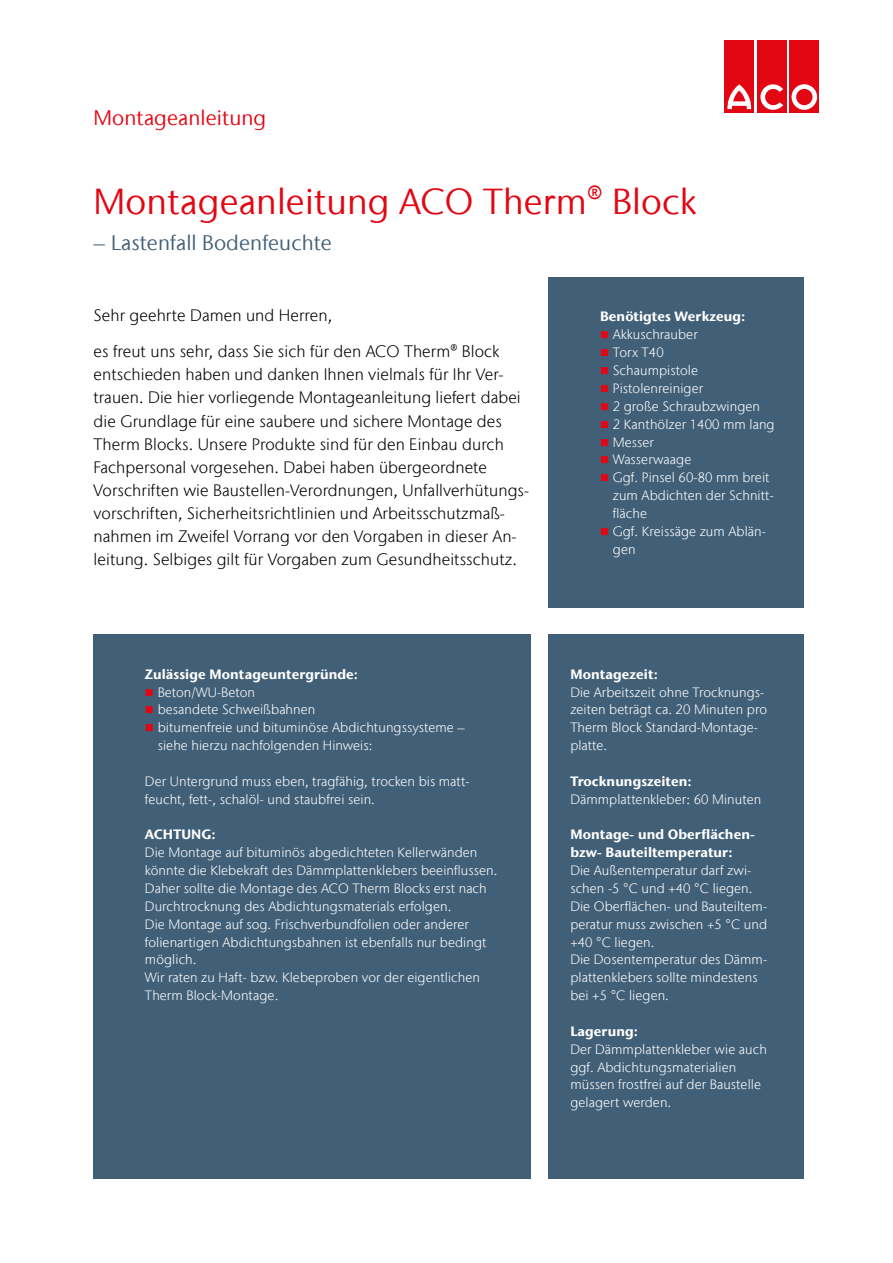
<style>
.page{position:relative;width:893px;height:1263px;background:#fff}
.page>*{position:absolute;margin:0;border:0;box-sizing:border-box;transform-origin:0 0}
.Heading{font:36px "Stone Sans IIITC Com";letter-spacing:.005em;color:#e30613}
.Intermediate_heading{font:21px "Stone Sans IIITC Com";letter-spacing:.005em;color:#415f77}
.Intermediate_heading-2{font:21px "Stone Sans IIITC Com";letter-spacing:.005em;color:#e30613}
.Introduction_text{font:300 16.5px/23.1px "Stone Sans IIITC Com";letter-spacing:.005em;color:#000}
.Body_copy{font:300 13.5px/17.9px "Stone Sans IIITC Com";letter-spacing:.005em;color:#fff}
.Subheadline{font:700 13.5px/17.9px "Stone Sans IIITC Com";letter-spacing:.005em;color:#fff}
.Body_copy-2{font:700 13.5px "Stone Sans IIITC Com";letter-spacing:.005em;color:#fff}
.s1{color:#e30613}
</style>
<div class="page">
<div style="left:724px;top:40px;width:30px;height:73px;background:#e30613"></div>
<div style="left:757px;top:40px;width:30px;height:73px;background:#e30613"></div>
<div style="left:789px;top:40px;width:30px;height:73px;background:#e30613"></div>
<svg style="left:727px;top:84px;width:24px;height:25px"></svg>
<svg style="left:760px;top:84px;width:23px;height:26px"></svg>
<svg style="left:791px;top:84px;width:26px;height:26px"></svg>
<div style="left:549px;top:277px;width:255px;height:330px;background:#415f77"></div>
<div style="left:94px;top:634px;width:437px;height:545px;background:#415f77"></div>
<div style="left:549px;top:634px;width:255px;height:545px;background:#415f77"></div>
<p class="Intermediate_heading-2" style="left:94px;top:105px;width:174px">Montageanleitung</p>
<p class="Heading" style="left:94px;top:179px;width:605px">Montageanleitung ACO Therm® Block</p>
<p class="Intermediate_heading" style="left:94px;top:230px;width:240px">– Lastenfall Bodenfeuchte</p>
<p class="Introduction_text" style="left:94px;top:304px;width:240px">Sehr geehrte Damen und Herren,</p>
<p class="Introduction_text" style="left:94px;top:340px;width:437px">es freut uns sehr, dass Sie sich für den ACO Therm® Block entschieden haben und danken Ihnen vielmals für Ihr Ver&shy;trauen. Die hier vorliegende Montageanleitung liefert dabei die Grundlage für eine saubere und sichere Montage des Therm Blocks. Unsere Produkte sind für den Einbau durch Fachpersonal vorgesehen. Dabei haben übergeordnete Vorschriften wie Baustellen-Verordnungen, Unfallverhütungs&shy;vorschriften, Sicherheitsrichtlinien und Arbeitsschutzmaß&shy;nahmen im Zweifel Vorrang vor den Vorgaben in dieser An&shy;leitung. Selbiges gilt für Vorgaben zum Gesundheitsschutz.</p>
<p class="Body_copy-2" style="left:145px;top:665px;width:215px">Zulässige Montageuntergründe:</p>
<p class="Body_copy" style="left:145px;top:683px;width:112px"><span class="s1">■</span> Beton/WU-Beton</p>
<p class="Body_copy" style="left:145px;top:701px;width:172px"><span class="s1">■</span> besandete Schweißbahnen</p>
<p class="Body_copy" style="left:158px;top:718px;width:309px;text-indent:-13px"><span class="s1">■</span> bitumenfreie und bituminöse Abdichtungssysteme – siehe hierzu nachfolgenden Hinweis:</p>
<p class="Body_copy" style="left:145px;top:772px;width:326px">Der Untergrund muss eben, tragfähig, trocken bis matt&shy;feucht, fett-, schalöl- und staubfrei sein.</p>
<p class="Subheadline" style="left:145px;top:825px;width:72px">ACHTUNG:</p>
<p class="Body_copy" style="left:145px;top:843px;width:354px">Die Montage auf bituminös abgedichteten Kellerwänden könnte die Klebekraft des Dämmplattenklebers beeinflussen.<br>Daher sollte die Montage des ACO Therm Blocks erst nach Durchtrocknung des Abdichtungsmaterials erfolgen.<br>Die Montage auf sog. Frischverbundfolien oder anderer folienartigen Abdichtungsbahnen ist ebenfalls nur bedingt möglich.<br>Wir raten zu Haft- bzw. Klebeproben vor der eigentlichen Therm Block-Montage.</p>
<p class="Body_copy-2" style="left:600px;top:308px;width:147px">Benötigtes Werkzeug:</p>
<p class="Body_copy" style="left:600px;top:326px;width:99px"><span class="s1">■</span> Akkuschrauber</p>
<p class="Body_copy" style="left:600px;top:343px;width:65px"><span class="s1">■</span> Torx T40</p>
<p class="Body_copy" style="left:600px;top:361px;width:99px"><span class="s1">■</span> Schaumpistole</p>
<p class="Body_copy" style="left:600px;top:379px;width:105px"><span class="s1">■</span> Pistolenreiniger</p>
<p class="Body_copy" style="left:600px;top:397px;width:161px"><span class="s1">■</span> 2 große Schraubzwingen</p>
<p class="Body_copy" style="left:600px;top:415px;width:176px"><span class="s1">■</span> 2 Kanthölzer 1400 mm lang</p>
<p class="Body_copy" style="left:600px;top:433px;width:55px"><span class="s1">■</span> Messer</p>
<p class="Body_copy" style="left:600px;top:451px;width:93px"><span class="s1">■</span> Wasserwaage</p>
<p class="Body_copy" style="left:613px;top:468px;width:162px;text-indent:-13px"><span class="s1">■</span> Ggf. Pinsel 60-80 mm breit zum Abdichten der Schnitt&shy;fläche</p>
<p class="Body_copy" style="left:613px;top:522px;width:155px;text-indent:-13px"><span class="s1">■</span> Ggf. Kreissäge zum Ablän&shy;gen</p>
<p class="Body_copy-2" style="left:570px;top:665px;width:89px">Montagezeit:</p>
<p class="Body_copy" style="left:570px;top:683px;width:198px">Die Arbeitszeit ohne Trocknungs&shy;zeiten beträgt ca. 20 Minuten pro<br>Therm Block Standard-Montage&shy;platte.</p>
<p class="Subheadline" style="left:570px;top:772px;width:123px">Trocknungszeiten:</p>
<p class="Body_copy" style="left:570px;top:790px;width:193px">Dämmplattenkleber: 60 Minuten</p>
<p class="Subheadline" style="left:570px;top:825px;width:186px">Montage- und Oberflächen&shy;bzw- Bauteiltemperatur:</p>
<p class="Body_copy" style="left:570px;top:861px;width:198px">Die Außentemperatur darf zwi&shy;schen -5 °C und +40 °C liegen.<br>Die Oberflächen- und Bauteiltem&shy;peratur muss zwischen +5 °C und +40 °C liegen.<br>Die Dosentemperatur des Dämm&shy;plattenklebers sollte mindestens bei +5 °C liegen.</p>
<p class="Subheadline" style="left:570px;top:1022px;width:69px">Lagerung:</p>
<p class="Body_copy" style="left:570px;top:1040px;width:198px">Der Dämmplattenkleber wie auch ggf. Abdichtungsmaterialien müssen frostfrei auf der Baustelle gelagert werden.</p>
</div>
